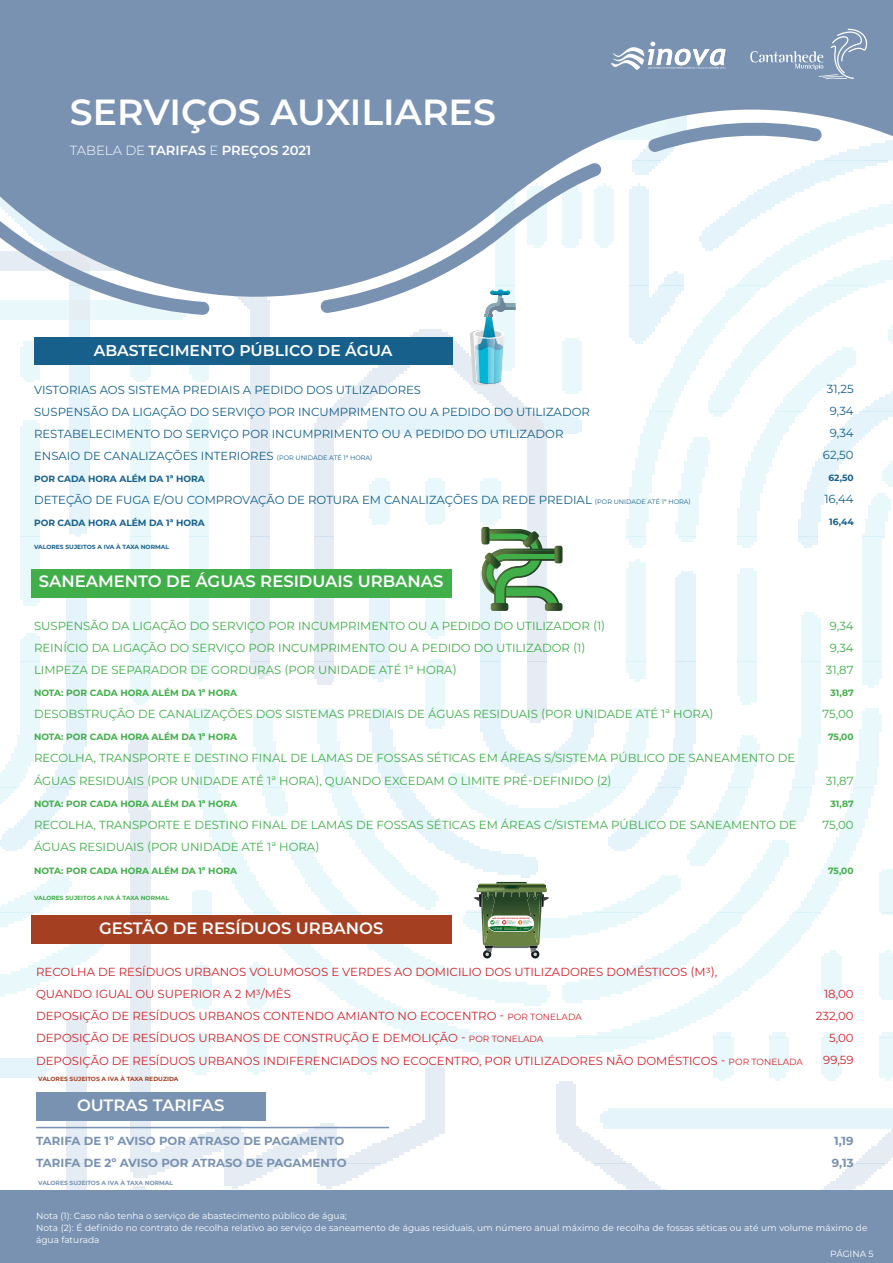
<style>
.page{position:relative;width:893px;height:1263px;background:#fff}
.page>*{position:absolute;margin:0;border:0;box-sizing:border-box;transform-origin:0 0}
.t1{font:600 36.3px "Montserrat";color:#fff}
.t2{font:600 16.5px "Montserrat";color:#fff}
.t3{font:600 15.6px "Montserrat";color:#fff}
.t4{font:600 13.2px "Montserrat";color:#fff}
.t5{font:11.7px/22px "Montserrat";color:#40ae49}
.t6{font:11.7px/22px "Montserrat";color:#d1232a}
.t7{font:11.7px/22px "Montserrat";color:#16608b}
.t8{font:700 11.7px/22px "Montserrat";color:#7992b2}
.t9{font:11.7px/22px "Montserrat";letter-spacing:.065em;color:#16608b;text-align:center}
.t10{font:700 9.15px "Montserrat";color:#40ae49}
.t11{font:700 9.15px "Montserrat";color:#16608b}
.t12{font:9px/12px "Montserrat";color:#fff}
.t13{font:700 6px "Montserrat";color:#a53f22}
.t14{font:700 6px "Montserrat";color:#16608b}
.t15{font:700 6px "Montserrat";color:#40ae49}
.t16{font:700 6px "Montserrat";color:#7992b2}
.s1{font-weight:300}
.s2{font-size:6.45px}
.s3{font-size:9px}
</style>
<div class="page">
<img style="left:0;top:339px;width:893px;height:851px">
<svg style="left:0;top:0;width:893px;height:339px;fill:#7992b2"></svg>
<svg style="left:0;top:200px;width:210px;height:115px"></svg>
<svg style="left:648px;top:118px;width:174px;height:35px"></svg>
<div style="left:0;top:1190px;width:893px;height:73px;background:#7992b2"></div>
<svg style="left:611px;top:42px;width:115px;height:28px"></svg>
<svg style="left:750px;top:29px;width:117px;height:50px;background:#869db9"></svg>
<div style="left:34px;top:337px;width:418px;height:28px;background:#16608b"></div>
<div style="left:31px;top:569px;width:421px;height:29px;background:#40ae49"></div>
<div style="left:31px;top:915px;width:421px;height:29px;background:#a53f22"></div>
<hr style="left:36px;top:1127px;width:353px;height:1px;background:#7992b2">
<div style="left:36px;top:1092px;width:229px;height:29px;background:#7992b2"></div>
<svg style="left:320px;top:162px;width:282px;height:224px"></svg>
<div style="left:483px;top:950px;width:8px;height:8px;background:#161b1e;border-radius:50%"></div>
<div style="left:531px;top:950px;width:8px;height:8px;background:#161b1e;border-radius:50%"></div>
<svg style="left:474px;top:882px;width:75px;height:74px"></svg>
<svg style="left:482px;top:527px;width:80px;height:84px"></svg>
<h1 class="t1" style="left:70px;top:87px;width:427px">SERVIÇOS AUXILIARES</h1>
<p class="t4" style="left:70px;top:141px;width:243px"><span class="s1">TABELA DE</span> TARIFAS <span class="s1">E</span> PREÇOS 2021</p>
<h3 class="t3" style="left:94px;top:339px;width:300px">ABASTECIMENTO PÚBLICO DE ÁGUA</h3>
<p class="t7" style="left:34px;top:378px;width:557px">VISTORIAS AOS SISTEMA PREDIAIS A PEDIDO DOS UTLIZADORES<br>SUSPENSÃO DA LIGAÇÃO DO SERVIÇO POR INCUMPRIMENTO OU A PEDIDO DO UTILIZADOR RESTABELECIMENTO DO SERVIÇO POR INCUMPRIMENTO OU A PEDIDO DO UTILIZADOR ENSAIO DE CANALIZAÇÕES INTERIORES <span class="s2">(POR UNIDADE ATÉ 1ª HORA)</span></p>
<p class="t11" style="left:34px;top:472px;width:172px">POR CADA HORA ALÉM DA 1ª HORA</p>
<p class="t7" style="left:34px;top:488px;width:658px">DETEÇÃO DE FUGA E/OU COMPROVAÇÃO DE ROTURA EM CANALIZAÇÕES DA REDE PREDIAL <span class="s2">(POR UNIDADE ATÉ 1ª HORA)</span></p>
<p class="t11" style="left:34px;top:516px;width:172px">POR CADA HORA ALÉM DA 1ª HORA</p>
<p class="t14" style="left:34px;top:542px;width:137px">VALORES SUJEITOS A IVA À TAXA NORMAL</p>
<h2 class="t2" style="left:39px;top:569px;width:406px">SANEAMENTO DE ÁGUAS RESIDUAIS URBANAS</h2>
<p class="t5" style="left:34px;top:614px;width:573px">SUSPENSÃO DA LIGAÇÃO DO SERVIÇO POR INCUMPRIMENTO OU A PEDIDO DO UTILIZADOR (1)<br>REINÍCIO DA LIGAÇÃO DO SERVIÇO POR INCUMPRIMENTO OU A PEDIDO DO UTILIZADOR (1)<br>LIMPEZA DE SEPARADOR DE GORDURAS (POR UNIDADE ATÉ 1ª HORA)</p>
<p class="t10" style="left:34px;top:686px;width:204px">NOTA: POR CADA HORA ALÉM DA 1ª HORA</p>
<p class="t5" style="left:34px;top:703px;width:681px">DESOBSTRUÇÃO DE CANALIZAÇÕES DOS SISTEMAS PREDIAIS DE ÁGUAS RESIDUAIS (POR UNIDADE ATÉ 1ª HORA)</p>
<p class="t10" style="left:34px;top:730px;width:204px">NOTA: POR CADA HORA ALÉM DA 1ª HORA</p>
<p class="t5" style="left:34px;top:747px;width:763px">RECOLHA, TRANSPORTE E DESTINO FINAL DE LAMAS DE FOSSAS SÉTICAS EM ÁREAS S/SISTEMA PÚBLICO DE SANEAMENTO DE<br>ÁGUAS RESIDUAIS (POR UNIDADE ATÉ 1ª HORA), QUANDO EXCEDAM O LIMITE PRÉ-DEFINIDO (2)</p>
<p class="t10" style="left:34px;top:797px;width:204px">NOTA: POR CADA HORA ALÉM DA 1ª HORA</p>
<p class="t5" style="left:34px;top:813px;width:764px">RECOLHA, TRANSPORTE E DESTINO FINAL DE LAMAS DE FOSSAS SÉTICAS EM ÁREAS C/SISTEMA PÚBLICO DE SANEAMENTO DE<br>ÁGUAS RESIDUAIS (POR UNIDADE ATÉ 1ª HORA)</p>
<p class="t10" style="left:34px;top:864px;width:204px">NOTA: POR CADA HORA ALÉM DA 1ª HORA</p>
<p class="t15" style="left:34px;top:893px;width:137px">VALORES SUJEITOS A IVA À TAXA NORMAL</p>
<h2 class="t2" style="left:99px;top:916px;width:286px">GESTÃO DE RESÍDUOS URBANOS</h2>
<p class="t6" style="left:36px;top:960px;width:683px">RECOLHA DE RESÍDUOS URBANOS VOLUMOSOS E VERDES AO DOMICILIO DOS UTILIZADORES DOMÉSTICOS (M3), QUANDO IGUAL OU SUPERIOR A 2 M3/MÊS<br>DEPOSIÇÃO DE RESÍDUOS URBANOS CONTENDO AMIANTO NO ECOCENTRO - <span class="s3">POR TONELADA<br></span>DEPOSIÇÃO DE RESÍDUOS URBANOS DE CONSTRUÇÃO E DEMOLIÇÃO - <span class="s3">POR TONELADA</span></p>
<p class="t6" style="left:36px;top:1049px;width:768px">DEPOSIÇÃO DE RESÍDUOS URBANOS INDIFERENCIADOS NO ECOCENTRO, POR UTILIZADORES NÃO DOMÉSTICOS - <span class="s3">POR TONELADA</span></p>
<p class="t13" style="left:38px;top:1074px;width:142px">VALORES SUJEITOS A IVA À TAXA REDUZIDA</p>
<h2 class="t2" style="left:77px;top:1094px;width:149px">OUTRAS TARIFAS</h2>
<p class="t9" style="left:823px;top:377px;width:32px">31,25<br>9,34<br>9,34<br>62,50</p>
<p class="t11" style="left:828px;top:471px;width:27px">62,50</p>
<p class="t7" style="left:824px;top:488px;width:31px">16,44</p>
<p class="t11" style="left:829px;top:515px;width:26px">16,44</p>
<p class="t5" style="left:826px;top:614px;width:29px;text-align:center">9,34<br>9,34<br>31,87</p>
<p class="t10" style="left:831px;top:686px;width:25px">31,87</p>
<p class="t5" style="left:822px;top:703px;width:33px">75,00</p>
<p class="t10" style="left:828px;top:730px;width:27px">75,00</p>
<p class="t5" style="left:826px;top:769px;width:29px">31,87</p>
<p class="t10" style="left:831px;top:797px;width:25px">31,87</p>
<p class="t5" style="left:822px;top:813px;width:33px">75,00</p>
<p class="t10" style="left:828px;top:864px;width:27px">75,00</p>
<p class="t6" style="left:816px;top:982px;width:39px;text-align:right">18,00<br>232,00<br>5,00<br>99,59</p>
<p class="t8" style="left:36px;top:1129px;width:312px">TARIFA DE 1º AVISO POR ATRASO DE PAGAMENTO<br>TARIFA DE 2º AVISO POR ATRASO DE PAGAMENTO</p>
<p class="t8" style="left:832px;top:1129px;width:23px">1,19<br>9,13</p>
<p class="t16" style="left:38px;top:1178px;width:137px">VALORES SUJEITOS A IVA À TAXA NORMAL</p>
<p class="t12" style="left:36px;top:1209px;width:833px">Nota (1): Caso não tenha o serviço de abastecimento público de água;<br>Nota (2): É definido no contrato de recolha relativo ao serviço de saneamento de águas residuais, um número anual máximo de recolha de fossas séticas ou até um volume máximo de água faturada</p>
<p class="t12" style="left:830px;top:1247px;width:45px">PÁGINA 5</p>
</div>
